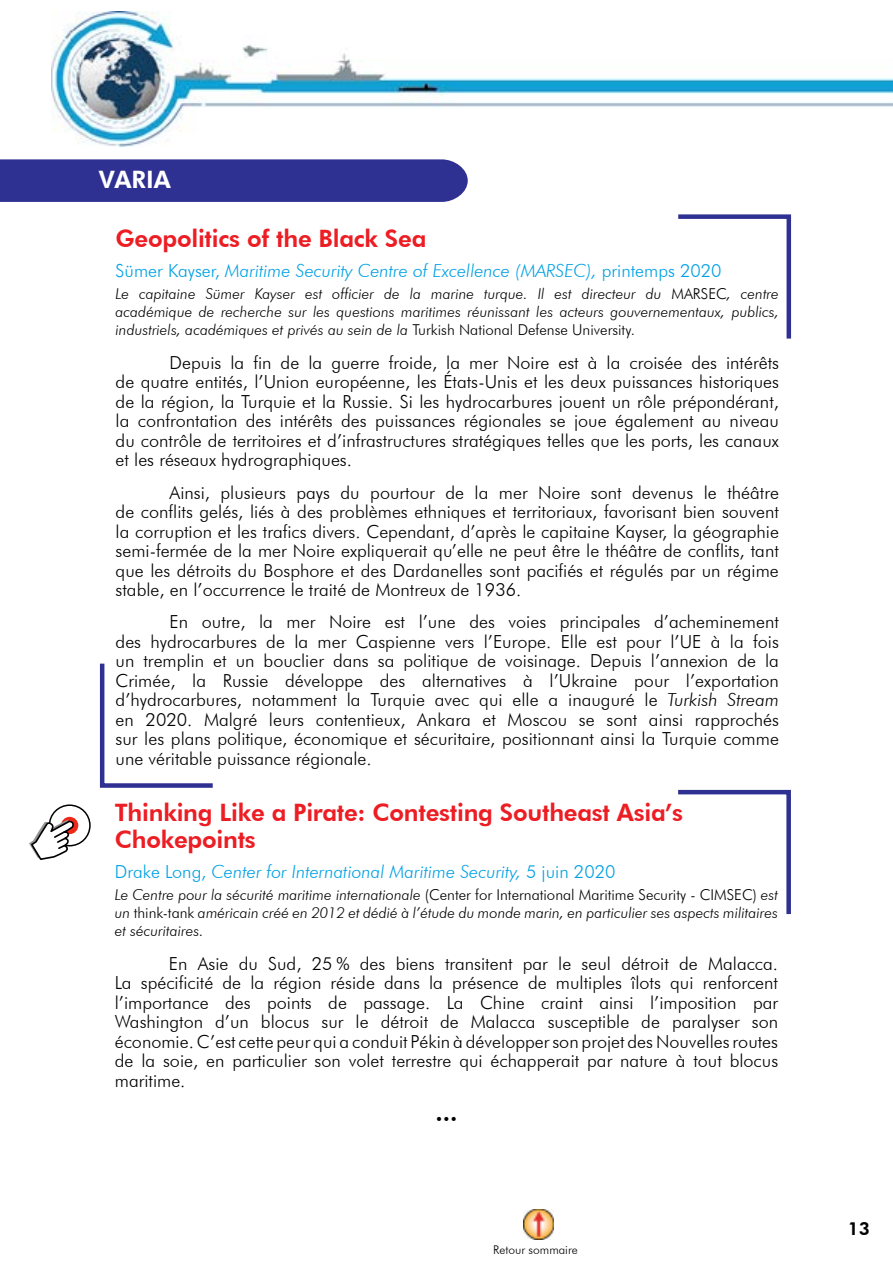
<style>
.page{position:relative;width:893px;height:1263px;background:#fff}
.page>*{position:absolute;margin:0;border:0;box-sizing:border-box;transform-origin:0 0}
.t1{font:800 24px/27px "Futura BT";letter-spacing:-.01em;color:#ed1d24}
.t2{font:800 24px "Futura BT";color:#fff}
.t3{font:800 24px "Futura BT";color:#000}
.t4{font:300 18px/19.5px "Futura BT";color:#000;text-align:justify}
.t5{font:italic 300 18px "Futura BT";color:#00a1e4}
.t6{font:800 18px "Futura BT";color:#000}
.t7{font:italic 300 15px/18px "Futura BT";color:#000;text-align:justify}
.t8{font:300 12px "Futura BT";color:#000}
.s1{font-style:normal}
.s2{font-style:italic}
</style>
<div class="page">
<div style="left:0;top:159px;width:468px;height:43px;background:#2e3092"></div>
<img style="left:52px;top:11px;width:841px;height:135px">
<svg style="left:678px;top:214px;width:114px;height:125px"></svg>
<svg style="left:99px;top:663px;width:114px;height:125px"></svg>
<img style="left:523px;top:1210px;width:30px;height:29px">
<svg style="left:678px;top:789px;width:113px;height:126px"></svg>
<div style="left:49px;top:804px;width:42px;height:42px;border:2px solid #000;border-radius:50%"></div>
<div style="left:61px;top:817px;width:17px;height:17px;background:#ef281a;border-radius:50%"></div>
<svg style="left:29px;top:819px;width:46px;height:41px"></svg>
<h1 class="t2" style="left:99px;top:165px;width:74px">VARIA</h1>
<h1 class="t1" style="left:116px;top:225px;width:312px">Geopolitics of the Black Sea</h1>
<p class="t5" style="left:116px;top:260px;width:607px"><span class="s1">Sümer Kayser,</span> Maritime Security Centre of Excellence (MARSEC), <span class="s1">printemps 2020</span></p>
<p class="t7" style="left:116px;top:285px;width:665px">Le capitaine Sümer Kayser est officier de la marine turque. Il est directeur du <span class="s1">MARSEC</span>, centre académique de recherche sur les questions maritimes réunissant les acteurs gouvernementaux, publics, industriels, académiques et privés au sein de la <span class="s1">Turkish National Defense University</span>.</p>
<p class="t4" style="left:116px;top:353px;width:665px;text-indent:54px">Depuis la fin de la guerre froide, la mer Noire est à la croisée des intérêts de quatre entités, l’Union européenne, les États-Unis et les deux puissances historiques de la région, la Turquie et la Russie. Si les hydrocarbures jouent un rôle prépondérant, la confrontation des intérêts des puissances régionales se joue également au niveau du contrôle de territoires et d’infrastructures stratégiques telles que les ports, les canaux et les réseaux hydrographiques.</p>
<p class="t4" style="left:116px;top:482px;width:665px;text-indent:54px">Ainsi, plusieurs pays du pourtour de la mer Noire sont devenus le théâtre de conflits gelés, liés à des problèmes ethniques et territoriaux, favorisant bien souvent la corruption et les trafics divers. Cependant, d’après le capitaine Kayser, la géographie semi-fermée de la mer Noire expliquerait qu’elle ne peut être le théâtre de conflits, tant que les détroits du Bosphore et des Dardanelles sont pacifiés et régulés par un régime stable, en l’occurrence le traité de Montreux de 1936.</p>
<p class="t4" style="left:116px;top:612px;width:665px;text-indent:54px">En outre, la mer Noire est l’une des voies principales d’acheminement des hydrocarbures de la mer Caspienne vers l’Europe. Elle est pour l’UE à la fois un tremplin et un bouclier dans sa politique de voisinage. Depuis l’annexion de la Crimée, la Russie développe des alternatives à l’Ukraine pour l’exportation d’hydrocarbures, notamment la Turquie avec qui elle a inauguré le <span class="s2">Turkish Stream </span>en 2020. Malgré leurs contentieux, Ankara et Moscou se sont ainsi rapprochés sur les plans politique, économique et sécuritaire, positionnant ainsi la Turquie comme une véritable puissance régionale.</p>
<h1 class="t1" style="left:115px;top:798px;width:570px">Thinking Like a Pirate: Contesting Southeast Asia’s<br>Chokepoints</h1>
<p class="t5" style="left:115px;top:860px;width:502px"><span class="s1">Drake Long,</span> Center for International Maritime Security, <span class="s1">5 juin 2020</span></p>
<p class="t7" style="left:115px;top:885px;width:665px">Le Centre pour la sécurité maritime internationale <span class="s1">(Center for International Maritime Security - CIMSEC)</span> est un <span class="s1">think-tank</span> américain créé en 2012 et dédié à l’étude du monde marin, en particulier ses aspects militaires et sécuritaires.</p>
<p class="t4" style="left:115px;top:953px;width:665px;text-indent:54px">En Asie du Sud, 25 % des biens transitent par le seul détroit de Malacca.<br>La spécificité de la région réside dans la présence de multiples îlots qui renforcent l’importance des points de passage. La Chine craint ainsi l’imposition par Washington d’un blocus sur le détroit de Malacca susceptible de paralyser son économie. C’est cette peur qui a conduit Pékin à développer son projet des Nouvelles routes de la soie, en particulier son volet terrestre qui échapperait par nature à tout blocus maritime.</p>
<h1 class="t3" style="left:435px;top:1097px;width:24px">...</h1>
<p class="t8" style="left:493px;top:1242px;width:86px">Retour sommaire</p>
<p class="t6" style="left:848px;top:1218px;width:24px">13</p>
</div>
